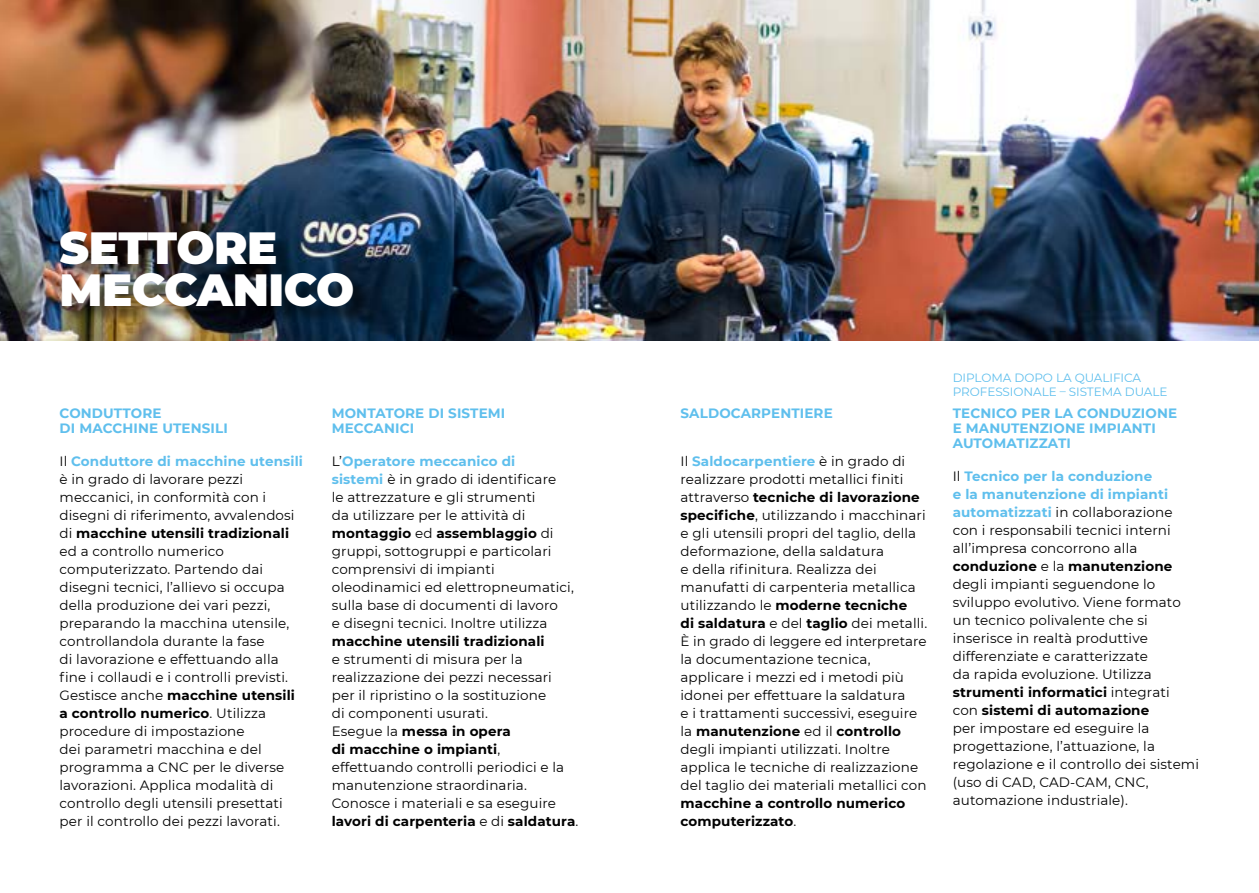
<style>
.page{position:relative;width:1259px;height:893px;background:#fff}
.page>*{position:absolute;margin:0;border:0;box-sizing:border-box;transform-origin:0 0}
.t1{font:900 45px/42px "Montserrat";letter-spacing:-.01em;color:#fff}
.t2{font:13.5px/18px "Montserrat";letter-spacing:.01em;color:#000}
.t3{font:700 13.5px/15px "Montserrat";letter-spacing:.01em;color:#5fbfed}
.t4{font:700 13.5px/18px "Montserrat";letter-spacing:.01em;color:#000}
.t5{font:12px/13.5px "Montserrat";letter-spacing:-.005em;color:#5fbfed}
.s1{font-weight:700;color:#5fbfed}
.s2{font-weight:700}
.s3{font-weight:400}
</style>
<div class="page">
<img style="left:0;top:0;width:1259px;height:340px">
<div style="left:62px;top:234px;width:309px;height:90px;background:#000;opacity:.5"></div>
<h1 class="t1" style="left:60px;top:225px;width:296px">SETTORE<br>MECCANICO</h1>
<p class="t3" style="left:60px;top:405px;width:170px">CONDUTTORE<br>DI MACCHINE UTENSILI</p>
<p class="t2" style="left:60px;top:452px;width:245px">Il <span class="s1">Conduttore di macchine utensili </span>è in grado di lavorare pezzi meccanici, in conformità con i disegni di riferimento, avvalendosi di <span class="s2">macchine utensili tradizionali </span>ed a controllo numerico computerizzato. Partendo dai disegni tecnici, l’allievo si occupa della produzione dei vari pezzi, preparando la macchina utensile, controllandola durante la fase<br>di lavorazione e effettuando alla fine i collaudi e i controlli previsti.<br>Gestisce anche <span class="s2">macchine utensili a controllo numerico</span>. Utilizza procedure di impostazione<br>dei parametri macchina e del programma a CNC per le diverse lavorazioni. Applica modalità di controllo degli utensili presettati per il controllo dei pezzi lavorati.</p>
<p class="t3" style="left:332px;top:405px;width:175px">MONTATORE DI SISTEMI<br>MECCANICI</p>
<p class="t2" style="left:332px;top:452px;width:244px">L’<span class="s1">Operatore meccanico di<br>sistemi</span> è in grado di identificare<br>le attrezzature e gli strumenti<br>da utilizzare per le attività di <span class="s2">montaggio</span> ed <span class="s2">assemblaggio</span> di gruppi, sottogruppi e particolari comprensivi di impianti oleodinamici ed elettropneumatici, sulla base di documenti di lavoro<br>e disegni tecnici. Inoltre utilizza</p>
<p class="t4" style="left:332px;top:631px;width:214px">macchine utensili tradizionali</p>
<p class="t2" style="left:332px;top:649px;width:248px">e strumenti di misura per la realizzazione dei pezzi necessari<br>per il ripristino o la sostituzione<br>di componenti usurati.<br>Esegue la <span class="s2">messa in opera<br>di macchine o impianti</span>, effettuando controlli periodici e la manutenzione straordinaria.<br>Conosce i materiali e sa eseguire <span class="s2">lavori di carpenteria</span> e di <span class="s2">saldatura</span>.</p>
<p class="t3" style="left:680px;top:405px;width:154px">SALDOCARPENTIERE</p>
<p class="t2" style="left:680px;top:452px;width:248px">Il <span class="s1">Saldocarpentiere</span> è in grado di realizzare prodotti metallici finiti attraverso <span class="s2">tecniche di lavorazione specifiche</span>, utilizzando i macchinari e gli utensili propri del taglio, della deformazione, della saldatura<br>e della rifinitura. Realizza dei manufatti di carpenteria metallica utilizzando le <span class="s2">moderne tecniche<br>di saldatura</span> e del <span class="s2">taglio</span> dei metalli.<br>È in grado di leggere ed interpretare la documentazione tecnica, applicare i mezzi ed i metodi più idonei per effettuare la saldatura<br>e i trattamenti successivi, eseguire la <span class="s2">manutenzione</span> ed il <span class="s2">controllo </span>degli impianti utilizzati. Inoltre applica le tecniche di realizzazione del taglio dei materiali metallici con</p>
<p class="t4" style="left:680px;top:793px;width:226px">macchine a controllo numerico computerizzato<span class="s3">.</span></p>
<p class="t5" style="left:952px;top:371px;width:216px">DIPLOMA DOPO LA QUALIFICA<br>PROFESSIONALE – SISTEMA DUALE</p>
<p class="t3" style="left:952px;top:405px;width:226px">TECNICO PER LA CONDUZIONE<br>E MANUTENZIONE IMPIANTI<br>AUTOMATIZZATI</p>
<p class="t2" style="left:952px;top:467px;width:248px">Il <span class="s1">Tecnico per la conduzione<br>e la manutenzione di impianti automatizzati</span> in collaborazione con i responsabili tecnici interni all’impresa concorrono alla <span class="s2">conduzione</span> e la <span class="s2">manutenzione </span>degli impianti seguendone lo sviluppo evolutivo. Viene formato un tecnico polivalente che si inserisce in realtà produttive differenziate e caratterizzate<br>da rapida evoluzione. Utilizza <span class="s2">strumenti informatici</span> integrati<br>con <span class="s2">sistemi di automazione<br></span>per impostare ed eseguire la progettazione, l’attuazione, la regolazione e il controllo dei sistemi (uso di CAD, CAD-CAM, CNC, automazione industriale).</p>
</div>
